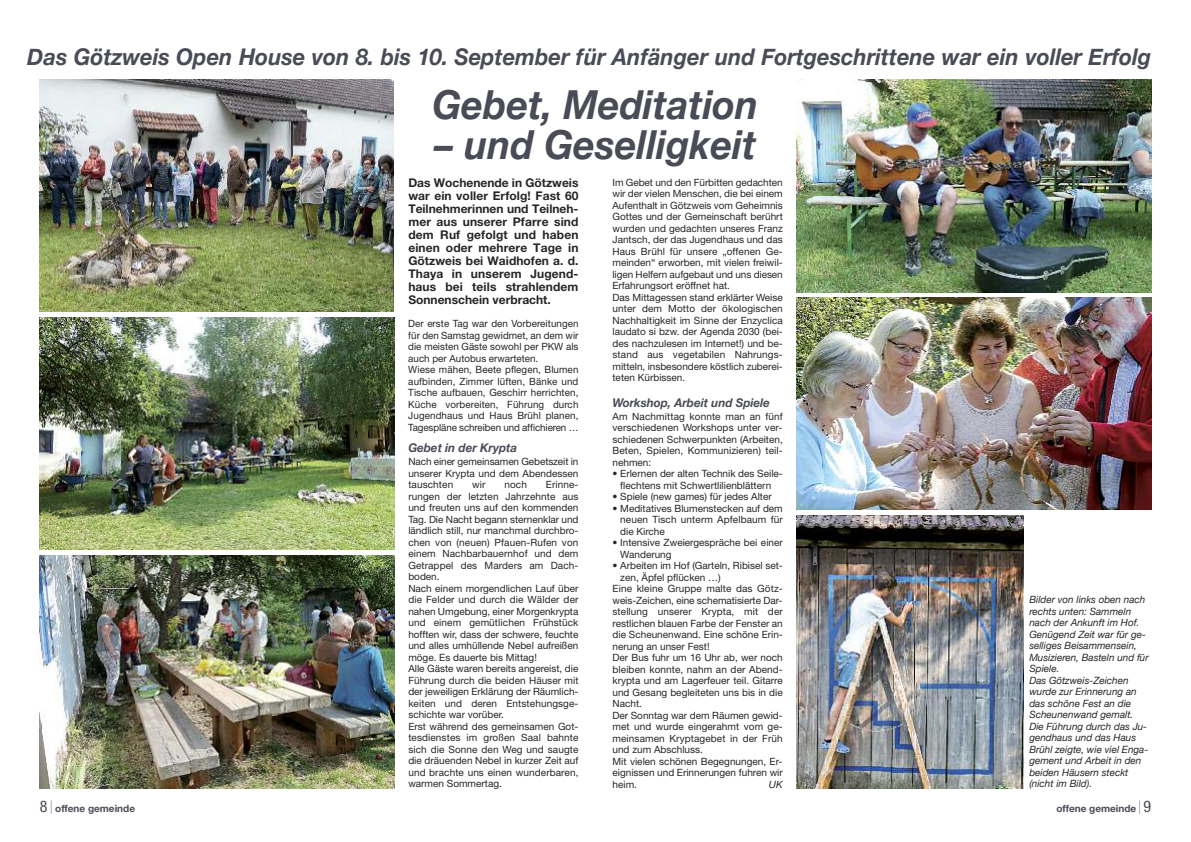
<style>
.page{position:relative;width:1191px;height:842px;background:#fff}
.page>*{position:absolute;margin:0;border:0;box-sizing:border-box;transform-origin:0 0}
.t1{font:italic 700 40px "Helvetica Neue";color:#494b56;scale:.95 1}
.t2{font:italic 700 23px "Helvetica Neue";color:#494b56;scale:.95 1}
.t3{font:700 12px/13px "Helvetica Neue";letter-spacing:.01em;color:#272526;text-align:justify}
.t4{font:italic 700 12px "Helvetica Neue";color:#494b56}
.t5{font:10px/11.5px "Helvetica Neue";color:#272526}
.t6{font:italic 10px/11.5px "Helvetica Neue";color:#272526}
.t7{font:700 10px "Helvetica Neue";color:#494b56}
.s1{font-weight:400;font-stretch:condensed;font-size:16px}
.s2{font-family:"Times";font-weight:400;font-size:20px}
</style>
<div class="page">
<img style="left:40px;top:317px;width:354px;height:233px">
<img style="left:797px;top:79px;width:354px;height:213px">
<img style="left:797px;top:298px;width:354px;height:212px">
<img style="left:40px;top:556px;width:354px;height:232px">
<img style="left:40px;top:79px;width:354px;height:233px">
<img style="left:797px;top:516px;width:226px;height:272px">
<h2 class="t2" style="left:27px;top:43px;width:1184px">Das Götzweis Open House von 8. bis 10. September für Anfänger und Fortgeschrittene war ein voller Erfolg</h2>
<h1 class="t1" style="left:432px;top:80px;width:344px">Gebet, Meditation</h1>
<h1 class="t1" style="left:434px;top:120px;width:340px">– und Geselligkeit</h1>
<p class="t3" style="left:408px;top:177px;width:172px">Das Wochenende in Götzweis war ein voller Erfolg! Fast 60<br>Teilnehmerinnen und Teilneh&shy;mer aus unserer Pfarre sind dem Ruf gefolgt und haben einen oder mehrere Tage in Götzweis bei Waidhofen a. d.<br>Thaya in unserem Jugend&shy;haus bei teils strahlendem Sonnenschein verbracht.</p>
<p class="t5" style="left:408px;top:319px;width:172px">Der erste Tag war den Vorbereitungen für den Samstag gewidmet, an dem wir die meisten Gäste sowohl per PKW als auch per Autobus erwarteten.<br>Wiese mähen, Beete pflegen, Blumen aufbinden, Zimmer lüften, Bänke und Tische aufbauen, Geschirr herrichten, Küche vorbereiten, Führung durch Jugendhaus und Haus Brühl planen, Tagespläne schreiben und affichieren …</p>
<p class="t4" style="left:408px;top:440px;width:110px">Gebet in der Krypta</p>
<p class="t5" style="left:408px;top:457px;width:172px;text-align:justify">Nach einer gemeinsamen Gebetszeit in unserer Krypta und dem Abendessen tauschten</p>
<p class="t5" style="left:408px;top:480px;width:172px;text-indent:137px">Erinne&shy;rungen der letzten Jahrzehnte aus und freuten uns auf den kommenden<br>Tag. Die Nacht begann sternenklar und ländlich still, nur manchmal durchbro&shy;chen von (neuen) Pfauen-Rufen von einem Nachbarbauernhof und dem<br>Getrappel des Marders am Dach&shy;boden.<br>Nach einem morgendlichen Lauf über die Felder und durch die Wälder der nahen Umgebung, einer Morgenkrypta und einem gemütlichen Frühstück hofften wir, dass der schwere, feuchte und alles umhüllende Nebel aufreißen möge. Es dauerte bis Mittag!<br>Alle Gäste waren bereits angereist, die<br>Führung durch die beiden Häuser mit der jeweiligen Erklärung der Räumlich&shy;keiten und deren Entstehungsge&shy;schichte war vorüber.<br>Erst während des gemeinsamen Got&shy;tesdienstes im großen Saal bahnte sich die Sonne den Weg und saugte die dräuenden Nebel in kurzer Zeit auf und brachte uns einen wunderbaren, warmen Sommertag.</p>
<p class="t5" style="left:472px;top:480px;width:15px">wir</p>
<p class="t5" style="left:504px;top:480px;width:24px">noch</p>
<p class="t5" style="left:612px;top:177px;width:172px">Im Gebet und den Fürbitten gedachten wir der vielen Menschen, die bei einem Aufenthalt in Götzweis vom Geheimnis Gottes und der Gemeinschaft berührt wurden und gedachten unseres Franz Jantsch, der das Jugendhaus und das Haus Brühl für unsere „offenen Ge&shy;meinden“ erworben, mit vielen freiwil&shy;ligen Helfern aufgebaut und uns diesen Erfahrungsort eröffnet hat.<br>Das Mittagessen stand erklärter Weise unter dem Motto der ökologischen Nachhaltigkeit im Sinne der Enzyclica laudato si bzw. der Agenda 2030 (bei&shy;des nachzulesen im Internet!) und be&shy;stand aus vegetabilen Nahrungs&shy;mitteln, insbesondere köstlich zuberei&shy;teten Kürbissen.</p>
<p class="t4" style="left:612px;top:395px;width:159px">Workshop, Arbeit und Spiele</p>
<p class="t5" style="left:612px;top:412px;width:172px;text-align:justify">Am Nachmittag konnte man an fünf verschiedenen Workshops unter ver&shy;schiedenen Schwerpunkten (Arbeiten, Beten, Spielen, Kommunizieren) teil&shy;nehmen:</p>
<p class="t5" style="left:612px;top:469px;width:172px;text-align:center">• Erlernen der alten Technik des Seile&shy;flechtens mit Schwertlilienblättern</p>
<p class="t5" style="left:612px;top:492px;width:161px">• Spiele (new games) für jedes Alter</p>
<p class="t5" style="left:620px;top:504px;width:164px;text-align:justify;text-indent:-8px">• Meditatives Blumenstecken auf dem neuen Tisch unterm Apfelbaum für die Kirche</p>
<p class="t5" style="left:620px;top:538px;width:164px;text-indent:-8px">• Intensive Zweiergespräche bei einer<br>Wanderung</p>
<p class="t5" style="left:612px;top:561px;width:172px">• Arbeiten im Hof (Garteln, Ribisel set-</p>
<p class="t5" style="left:620px;top:573px;width:102px">zen, Äpfel pflücken …)</p>
<p class="t5" style="left:612px;top:584px;width:172px">Eine kleine Gruppe malte das Götz-</p>
<p class="t5" style="left:612px;top:596px;width:171px">weis-Zeichen, eine schematisierte Dar-</p>
<p class="t5" style="left:612px;top:607px;width:172px">stellung unserer Krypta, mit der</p>
<p class="t5" style="left:612px;top:619px;width:172px">restlichen blauen Farbe der Fenster an</p>
<p class="t5" style="left:612px;top:630px;width:172px">die Scheunenwand. Eine schöne Erin-</p>
<p class="t5" style="left:612px;top:642px;width:99px">nerung an unser Fest!</p>
<p class="t5" style="left:612px;top:653px;width:172px">Der Bus fuhr um 16 Uhr ab, wer noch</p>
<p class="t5" style="left:612px;top:665px;width:172px">bleiben konnte, nahm an der Abend-</p>
<p class="t5" style="left:612px;top:676px;width:172px">krypta und am Lagerfeuer teil. Gitarre</p>
<p class="t5" style="left:612px;top:688px;width:172px">und Gesang begleiteten uns bis in die</p>
<p class="t5" style="left:612px;top:699px;width:31px">Nacht.</p>
<p class="t5" style="left:612px;top:711px;width:172px">Der Sonntag war dem Räumen gewid-</p>
<p class="t5" style="left:612px;top:722px;width:172px">met und wurde eingerahmt vom ge-</p>
<p class="t5" style="left:612px;top:734px;width:172px">meinsamen Kryptagebet in der Früh</p>
<p class="t5" style="left:612px;top:745px;width:92px">und zum Abschluss.</p>
<p class="t5" style="left:612px;top:757px;width:171px">Mit vielen schönen Begegnungen, Er-</p>
<p class="t5" style="left:612px;top:768px;width:172px">eignissen und Erinnerungen fuhren wir</p>
<p class="t5" style="left:612px;top:780px;width:26px">heim.</p>
<p class="t6" style="left:769px;top:780px;width:15px">UK</p>
<p class="t6" style="left:1029px;top:594px;width:121px">Bilder von links oben nach rechts unten: Sammeln nach der Ankunft im Hof.<br>Genügend Zeit war für ge&shy;selliges Beisammensein,<br>Musizieren, Basteln und für<br>Spiele.<br>Das Götzweis-Zeichen wurde zur Erinnerung an das schöne Fest an die<br>Scheunenwand gemalt.<br>Die Führung durch das Ju&shy;gendhaus und das Haus<br>Brühl zeigte, wie viel Enga&shy;gement und Arbeit in den beiden Häusern steckt (nicht im Bild).</p>
<p class="t7" style="left:40px;top:805px;width:97px"><span class="s1">8</span> <span class="s2">|</span> offene gemeinde</p>
<p class="t7" style="left:1056px;top:805px;width:96px">offene gemeinde <span class="s2">|</span> <span class="s1">9</span></p>
</div>
